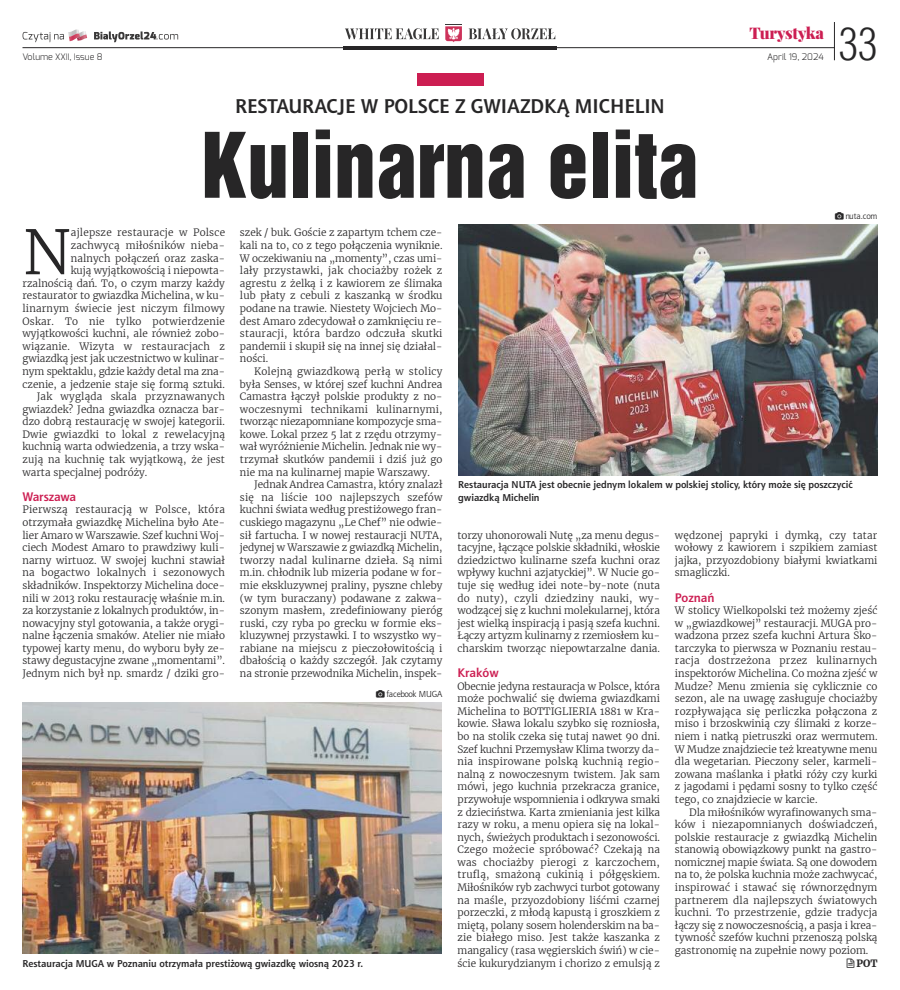
<style>
.page{position:relative;width:900px;height:990px;background:#fff}
.page>*{position:absolute;margin:0;border:0;box-sizing:border-box;transform-origin:0 0}
.t1{font:82.5px "Switzerland Inserat";color:#272627}
.t2{font:300 60.75px "Merriweather";color:#272627}
.t3{font:300 43.62px "Switzerland Cond";color:#272627}
.t4{font:700 20px "Aerton EFN";color:#272627}
.t5{font:900 15.62px "Playfair Display";letter-spacing:-.015em;color:#cc1e52}
.t6{font:700 12.5px "Aerton EFN";color:#cc1e52}
.t7{font:300 10px/12.6px "Merriweather";color:#272627;text-align:justify}
.t8{font:300 10px "Merriweather";letter-spacing:.02em;color:#272627}
.t9{font:700 10px/12.6px "Aerton EFN";color:#272627}
.t10{font:700 10px "Merriweather";color:#272627}
.t11{font:300 9px "Exo";color:#272627}
.t12{font:8.75px "Aerton EFN";color:#272627}
</style>
<div class="page">
<hr style="left:343px;top:46px;width:214px;height:3px;background:#272627">
<hr style="left:834px;top:22px;width:1px;height:38px;background:#272627">
<svg style="left:23px;top:30px;width:64px;height:12px"></svg>
<svg style="left:94px;top:31px;width:84px;height:11px"></svg>
<svg style="left:345px;top:28px;width:94px;height:11px"></svg>
<svg style="left:469px;top:28px;width:86px;height:11px"></svg>
<svg style="left:445px;top:26px;width:17px;height:16px"></svg>
<hr style="left:22px;top:47px;width:813px;height:1px;background:#272627">
<div style="left:417px;top:73px;width:66px;height:12px;background:#cc1e52"></div>
<img style="left:458px;top:224px;width:419px;height:251px">
<img style="left:22px;top:702px;width:420px;height:252px">
<h3 class="t5" style="left:749px;top:25px;width:76px">Turystyka</h3>
<p class="t11" style="left:22px;top:51px;width:81px">Volume XXII, Issue 8</p>
<p class="t11" style="left:767px;top:51px;width:58px">April 19, 2024</p>
<h3 class="t4" style="left:235px;top:98px;width:431px">RESTAURACJE W POLSCE Z GWIAZDKĄ MICHELIN</h3>
<h1 class="t1" style="left:202px;top:114px;width:498px">Kulinarna elita</h1>
<h3 class="t3" style="left:839px;top:19px;width:40px">33</h3>
<p class="t12" style="left:845px;top:212px;width:34px">nuta.com</p>
<h2 class="t2" style="left:22px;top:215px;width:50px">N</h2>
<p class="t8" style="left:71px;top:227px;width:156px">ajlepsze restauracje w Polsce</p>
<p class="t8" style="left:71px;top:239px;width:156px">zachwycą miłośników nieba-</p>
<p class="t7" style="left:71px;top:252px;width:156px">nalnych połączeń oraz zaska-</p>
<p class="t7" style="left:71px;top:264px;width:156px">kują wyjątkowością i niepowta-</p>
<p class="t7" style="left:22px;top:277px;width:204px">rzalnością dań. To, o czym marzy każdy</p>
<p class="t7" style="left:22px;top:290px;width:204px">restaurator to gwiazdka Michelina, w ku-</p>
<p class="t8" style="left:22px;top:302px;width:204px">linarnym świecie jest niczym filmowy</p>
<p class="t8" style="left:22px;top:315px;width:204px">Oskar. To nie tylko potwierdzenie</p>
<p class="t7" style="left:22px;top:327px;width:204px">wyjątkowości kuchni, ale również zobo-</p>
<p class="t8" style="left:22px;top:340px;width:204px">wiązanie. Wizyta w restauracjach z</p>
<p class="t7" style="left:22px;top:353px;width:204px">gwiazdką jest jak uczestnictwo w kulinar-</p>
<p class="t7" style="left:22px;top:365px;width:204px">nym spektaklu, gdzie każdy detal ma zna-</p>
<p class="t7" style="left:22px;top:378px;width:204px">czenie, a jedzenie staje się formą sztuki.</p>
<p class="t8" style="left:37px;top:390px;width:190px">Jak wygląda skala przyznawanych</p>
<p class="t7" style="left:22px;top:403px;width:204px">gwiazdek? Jedna gwiazdka oznacza bar-</p>
<p class="t7" style="left:22px;top:415px;width:204px">dzo dobrą restaurację w swojej kategorii.</p>
<p class="t8" style="left:22px;top:428px;width:204px">Dwie gwiazdki to lokal z rewelacyjną</p>
<p class="t7" style="left:22px;top:441px;width:204px">kuchnią warta odwiedzenia, a trzy wska-</p>
<p class="t7" style="left:22px;top:453px;width:204px">zują na kuchnię tak wyjątkową, że jest</p>
<p class="t7" style="left:22px;top:466px;width:126px">warta specjalnej podróży.</p>
<p class="t6" style="left:22px;top:492px;width:55px">Warszawa</p>
<p class="t7" style="left:22px;top:504px;width:204px">Pierwszą restauracją w Polsce, która otrzymała gwiazdkę Michelina było Ate&shy;lier Amaro w Warszawie. Szef kuchni Woj&shy;ciech Modest Amaro to prawdziwy kuli&shy;narny wirtuoz. W swojej kuchni stawiał na bogactwo lokalnych i sezonowych składników. Inspektorzy Michelina doce&shy;nili w 2013 roku restaurację właśnie m.in. za korzystanie z lokalnych produktów, in&shy;nowacyjny styl gotowania, a także orygi&shy;nalne łączenia smaków. Atelier nie miało typowej karty menu, do wyboru były ze&shy;stawy degustacyjne zwane „momentami”.<br>Jednym nich był np. smardz / dziki gro-</p>
<p class="t7" style="left:240px;top:227px;width:204px">szek / buk. Goście z zapartym tchem cze&shy;kali na to, co z tego połączenia wyniknie.<br>W oczekiwaniu na „momenty”, czas umi&shy;lały przystawki, jak chociażby rożek z agrestu z żelką i z kawiorem ze ślimaka lub płaty z cebuli z kaszanką w środku podane na trawie. Niestety Wojciech Mo&shy;dest Amaro zdecydował o zamknięciu re&shy;stauracji, która bardzo odczuła skutki pandemii i skupił się na innej się działal&shy;ności.</p>
<p class="t7" style="left:240px;top:365px;width:204px;text-indent:14px">Kolejną gwiazdkową perłą w stolicy była Senses, w której szef kuchni Andrea Camastra łączył polskie produkty z no&shy;woczesnymi technikami kulinarnymi, tworząc niezapomniane kompozycje sma&shy;kowe. Lokal przez 5 lat z rzędu otrzymy&shy;wał wyróżnienie Michelin. Jednak nie wy&shy;trzymał skutków pandemii i dziś już go nie ma na kulinarnej mapie Warszawy.</p>
<p class="t7" style="left:240px;top:478px;width:204px;text-indent:14px">Jednak Andrea Camastra, który znalazł się na liście 100 najlepszych szefów kuchni świata według prestiżowego fran&shy;cuskiego magazynu „Le Chef” nie odwie&shy;sił fartucha. I w nowej restauracji NUTA, jedynej w Warszawie z gwiazdką Michelin, tworzy nadal kulinarne dzieła. Są nimi m.in. chłodnik lub mizeria podane w for&shy;mie ekskluzywnej praliny, pyszne chleby (w tym buraczany) podawane z zakwa&shy;szonym masłem, zredefiniowany pieróg ruski, czy ryba po grecku w formie eks&shy;kluzywnej przystawki. I to wszystko wy&shy;rabiane na miejscu z pieczołowitością i dbałością o każdy szczegół. Jak czytamy na stronie przewodnika Michelin, inspek-</p>
<p class="t12" style="left:386px;top:690px;width:58px">facebook MUGA</p>
<p class="t9" style="left:22px;top:958px;width:342px">Restauracja MUGA w Poznaniu otrzymała prestiżową gwiazdkę wiosną 2023 r.</p>
<p class="t9" style="left:458px;top:479px;width:396px">Restauracja NUTA jest obecnie jednym lokalem w polskiej stolicy, który może się poszczycić gwiazdką Michelin</p>
<p class="t7" style="left:457px;top:529px;width:204px">torzy uhonorowali Nutę „za menu degus&shy;tacyjne, łączące polskie składniki, włoskie dziedzictwo kulinarne szefa kuchni oraz wpływy kuchni azjatyckiej”. W Nucie go&shy;tuje się według idei note-by-note (nuta do nuty), czyli dziedziny nauki, wy&shy;wodzącej się z kuchni molekularnej, która jest wielką inspiracją i pasją szefa kuchni.<br>Łączy artyzm kulinarny z rzemiosłem ku&shy;charskim tworząc niepowtarzalne dania.</p>
<p class="t6" style="left:457px;top:668px;width:43px">Kraków</p>
<p class="t7" style="left:457px;top:680px;width:204px">Obecnie jedyna restauracja w Polsce, która może pochwalić się dwiema gwiazdkami Michelina to BOTTIGLIERIA 1881 w Kra&shy;kowie. Sława lokalu szybko się rozniosła, bo na stolik czeka się tutaj nawet 90 dni.<br>Szef kuchni Przemysław Klima tworzy da&shy;nia inspirowane polską kuchnią regio&shy;nalną z nowoczesnym twistem. Jak sam mówi, jego kuchnia przekracza granice, przywołuje wspomnienia i odkrywa smaki z dzieciństwa. Karta zmieniania jest kilka razy w roku, a menu opiera się na lokal&shy;nych, świeżych produktach i sezonowości.<br>Czego możecie spróbować? Czekają na was chociażby pierogi z karczochem, truflą, smażoną cukinią i półgęskiem.<br>Miłośników ryb zachwyci turbot gotowany na maśle, przyozdobiony liśćmi czarnej porzeczki, z młodą kapustą i groszkiem z miętą, polany sosem holenderskim na ba&shy;zie białego miso. Jest także kaszanka z mangalicy (rasa węgierskich świń) w cie&shy;ście kukurydzianym i chorizo z emulsją z</p>
<p class="t7" style="left:675px;top:529px;width:204px">wędzonej papryki i dymką, czy tatar wołowy z kawiorem i szpikiem zamiast jajka, przyozdobiony białymi kwiatkami smagliczki.</p>
<p class="t6" style="left:675px;top:592px;width:41px">Poznań</p>
<p class="t7" style="left:675px;top:604px;width:204px">W stolicy Wielkopolski też możemy zjeść w „gwiazdkowej” restauracji. MUGA pro&shy;wadzona przez szefa kuchni Artura Sko&shy;tarczyka to pierwsza w Poznaniu restau&shy;racja dostrzeżona przez kulinarnych inspektorów Michelina. Co można zjeść w Mudze? Menu zmienia się cyklicznie co sezon, ale na uwagę zasługuje chociażby rozpływająca się perliczka połączona z miso i brzoskwinią czy ślimaki z korze&shy;niem i natką pietruszki oraz wermutem.<br>W Mudze znajdziecie też kreatywne menu dla wegetarian. Pieczony seler, karmeli&shy;zowana maślanka i płatki róży czy kurki z jagodami i pędami sosny to tylko część tego, co znajdziecie w karcie.</p>
<p class="t7" style="left:675px;top:806px;width:204px;text-indent:14px">Dla miłośników wyrafinowanych sma&shy;ków i niezapomnianych doświadczeń, polskie restauracje z gwiazdką Michelin stanowią obowiązkowy punkt na gastro&shy;nomicznej mapie świata. Są one dowodem na to, że polska kuchnia może zachwycać, inspirować i stawać się równorzędnym partnerem dla najlepszych światowych kuchni. To przestrzenie, gdzie tradycja łączy się z nowoczesnością, a pasja i krea&shy;tywność szefów kuchni przenoszą polską gastronomię na zupełnie nowy poziom.</p>
<p class="t10" style="left:856px;top:957px;width:23px">poT</p>
</div>
